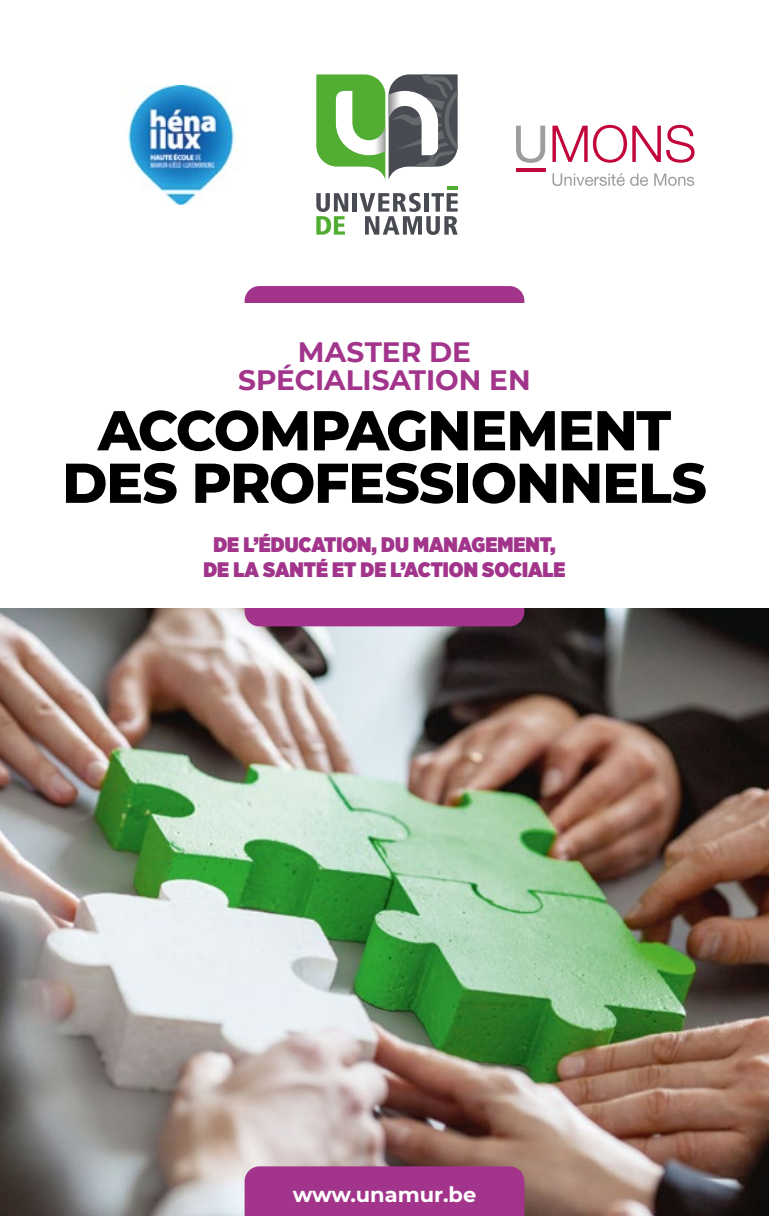
<style>
.page{position:relative;width:769px;height:1216px;background:#fff}
.page>*{position:absolute;margin:0;border:0;box-sizing:border-box;transform-origin:0 0}
.t1{font:800 56px/52.5px "Montserrat";letter-spacing:-.02em;color:#000;text-align:center}
.t2{font:700 28px/28px "Montserrat";letter-spacing:-.005em;color:#a2358b;text-align:center}
.t3{font:900 21px/24.5px "Gotham Narrow";color:#a2358b;text-align:center}
.t4{font:700 21px "Montserrat";color:#fff}
</style>
<div class="page">
<div style="left:245px;top:286px;width:279px;height:109px;background:#a2358b;border-radius:15px"></div>
<div style="left:0;top:304px;width:769px;height:911px;background:#fff"></div>
<img style="left:0;top:608px;width:769px;height:607px">
<div style="left:245px;top:1166px;width:279px;height:49px;background:#a2358b"></div>
<div style="left:245px;top:608px;width:279px;height:18px;background:#a2358b"></div>
<div style="left:352px;top:193px;width:5px;height:19px;background:#494b52"></div>
<svg style="left:316px;top:193px;width:32px;height:42px"></svg>
<svg style="left:359px;top:193px;width:99px;height:42px"></svg>
<hr style="left:447px;top:186px;width:11px;height:4px;background:#52ae32">
<svg style="left:316px;top:74px;width:142px;height:106px"></svg>
<svg style="left:516px;top:126px;width:29px;height:37px"></svg>
<svg style="left:552px;top:125px;width:142px;height:38px"></svg>
<hr style="left:516px;top:168px;width:29px;height:3px;background:#c2063b">
<svg style="left:552px;top:173px;width:96px;height:13px"></svg>
<svg style="left:654px;top:173px;width:40px;height:13px"></svg>
<img style="left:128px;top:86px;width:107px;height:119px">
<h2 class="t2" style="left:238px;top:337px;width:294px">MASTER DE<br>SPÉCIALISATION EN</h2>
<h1 class="t1" style="left:62px;top:401px;width:646px">ACCOMPAGNEMENT<br>DES PROFESSIONNELS</h1>
<p class="t3" style="left:203px;top:532px;width:364px">DE L’ÉDUCATION, DU MANAGEMENT,<br>DE LA SANTÉ ET DE L’ACTION SOCIALE</p>
<p class="t4" style="left:293px;top:1178px;width:185px">www.unamur.be</p>
</div>
